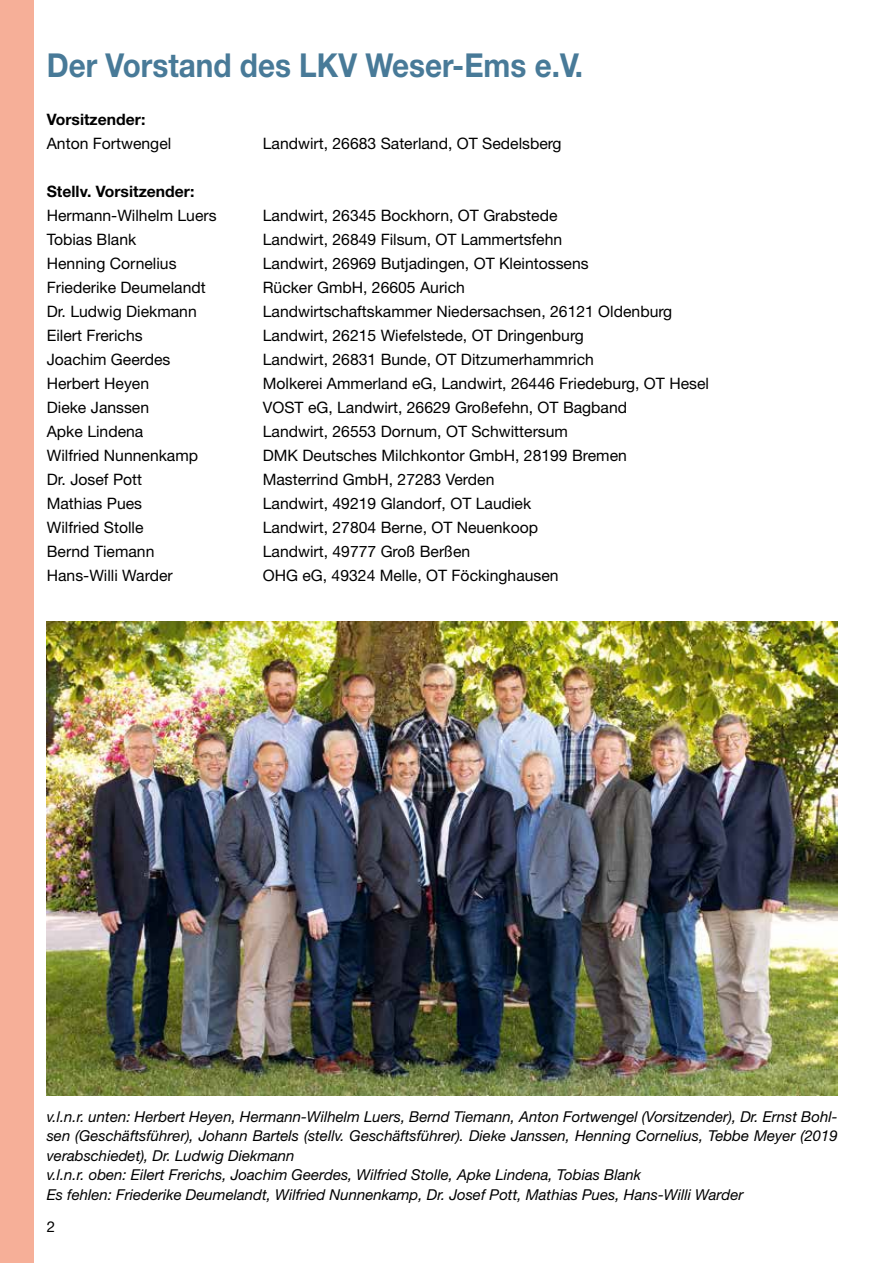
<style>
.page{position:relative;width:893px;height:1263px;background:#fff}
.page>*{position:absolute;margin:0;border:0;box-sizing:border-box;transform-origin:0 0}
.t1{font:700 33px "Helvetica Neue LT";color:#487a98;scale:.9 1}
.t2{font:15.75px "Helvetica Neue LT";color:#000}
.t3{font:700 15.75px "Helvetica Neue LT";color:#000}
.t4{font:italic 15px/19.5px "Helvetica Neue LT";color:#000}
.t5{font:15px "Helvetica Neue LT";color:#000}
</style>
<div class="page">
<div style="left:0;top:0;width:34px;height:1263px;background:#f6af98"></div>
<img style="left:47px;top:621px;width:791px;height:474px">
<h1 class="t1" style="left:47px;top:45px;width:597px">Der Vorstand des LKV Weser-Ems e.V.</h1>
<p class="t3" style="left:47px;top:109px;width:100px">Vorsitzender:</p>
<p class="t2" style="left:47px;top:134px;width:126px">Anton Fortwengel</p>
<p class="t2" style="left:263px;top:134px;width:300px">Landwirt, 26683 Saterland, OT Sedelsberg</p>
<p class="t3" style="left:47px;top:181px;width:149px">Stellv. Vorsitzender:</p>
<p class="t2" style="left:47px;top:206px;width:171px">Hermann-Wilhelm Luers</p>
<p class="t2" style="left:263px;top:206px;width:296px">Landwirt, 26345 Bockhorn, OT Grabstede</p>
<p class="t2" style="left:47px;top:230px;width:91px">Tobias Blank</p>
<p class="t2" style="left:263px;top:230px;width:301px">Landwirt, 26849 Filsum, OT Lammertsfehn</p>
<p class="t2" style="left:47px;top:254px;width:131px">Henning Cornelius</p>
<p class="t2" style="left:263px;top:254px;width:327px">Landwirt, 26969 Butjadingen, OT Kleintossens</p>
<p class="t2" style="left:47px;top:278px;width:160px">Friederike Deumelandt</p>
<p class="t2" style="left:263px;top:278px;width:204px">Rücker GmbH, 26605 Aurich</p>
<p class="t2" style="left:47px;top:302px;width:151px">Dr. Ludwig Diekmann</p>
<p class="t2" style="left:263px;top:302px;width:411px">Landwirtschaftskammer Niedersachsen, 26121 Oldenburg</p>
<p class="t2" style="left:47px;top:326px;width:97px">Eilert Frerichs</p>
<p class="t2" style="left:263px;top:326px;width:323px">Landwirt, 26215 Wiefelstede, OT Dringenburg</p>
<p class="t2" style="left:47px;top:350px;width:125px">Joachim Geerdes</p>
<p class="t2" style="left:263px;top:350px;width:333px">Landwirt, 26831 Bunde, OT Ditzumerhammrich</p>
<p class="t2" style="left:47px;top:374px;width:104px">Herbert Heyen</p>
<p class="t2" style="left:263px;top:374px;width:448px">Molkerei Ammerland eG, Landwirt, 26446 Friedeburg, OT Hesel</p>
<p class="t2" style="left:47px;top:398px;width:104px">Dieke Janssen</p>
<p class="t2" style="left:263px;top:398px;width:366px">VOST eG, Landwirt, 26629 Großefehn, OT Bagband</p>
<p class="t2" style="left:47px;top:422px;width:98px">Apke Lindena</p>
<p class="t2" style="left:263px;top:422px;width:307px">Landwirt, 26553 Dornum, OT Schwittersum</p>
<p class="t2" style="left:47px;top:446px;width:153px">Wilfried Nunnenkamp</p>
<p class="t2" style="left:263px;top:446px;width:366px">DMK Deutsches Milchkontor GmbH, 28199 Bremen</p>
<p class="t2" style="left:47px;top:470px;width:97px">Dr. Josef Pott</p>
<p class="t2" style="left:263px;top:470px;width:233px">Masterrind GmbH, 27283 Verden</p>
<p class="t2" style="left:47px;top:494px;width:97px">Mathias Pues</p>
<p class="t2" style="left:263px;top:494px;width:270px">Landwirt, 49219 Glandorf, OT Laudiek</p>
<p class="t2" style="left:47px;top:518px;width:98px">Wilfried Stolle</p>
<p class="t2" style="left:263px;top:518px;width:277px">Landwirt, 27804 Berne, OT Neuenkoop</p>
<p class="t2" style="left:47px;top:542px;width:109px">Bernd Tiemann</p>
<p class="t2" style="left:263px;top:542px;width:209px">Landwirt, 49777 Groß Berßen</p>
<p class="t2" style="left:47px;top:566px;width:127px">Hans-Willi Warder</p>
<p class="t2" style="left:263px;top:566px;width:297px">OHG eG, 49324 Melle, OT Föckinghausen</p>
<p class="t4" style="left:47px;top:1106px;width:792px">v.l.n.r. unten: Herbert Heyen, Hermann-Wilhelm Luers, Bernd Tiemann, Anton Fortwengel (Vorsitzender), Dr. Ernst Bohl&shy;sen (Geschäftsführer), Johann Bartels (stellv. Geschäftsführer). Dieke Janssen, Henning Cornelius, Tebbe Meyer (2019 verabschiedet), Dr. Ludwig Diekmann<br>v.l.n.r. oben: Eilert Frerichs, Joachim Geerdes, Wilfried Stolle, Apke Lindena, Tobias Blank<br>Es fehlen: Friederike Deumelandt, Wilfried Nunnenkamp, Dr. Josef Pott, Mathias Pues, Hans-Willi Warder</p>
<p class="t5" style="left:47px;top:1218px;width:10px">2</p>
</div>
